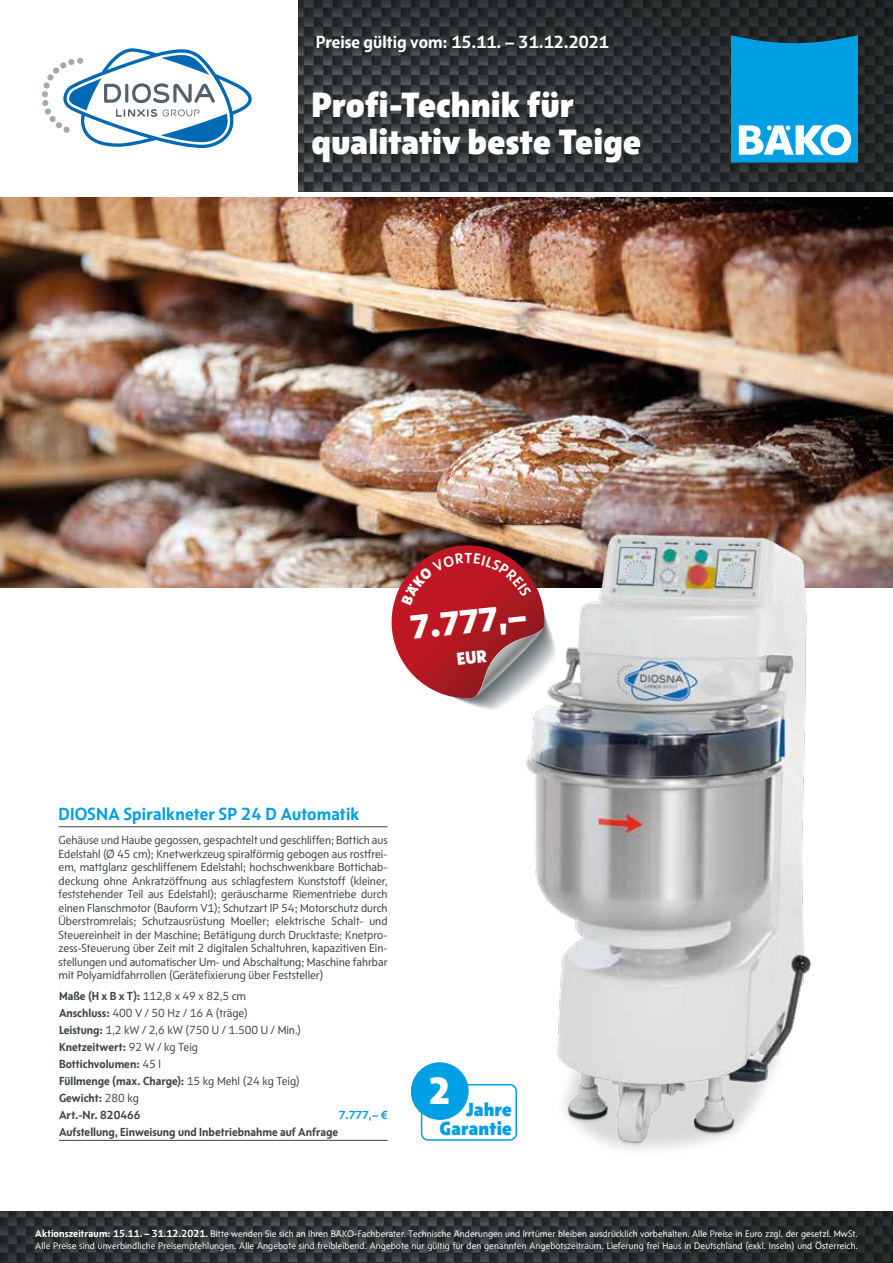
<style>
.page{position:relative;width:893px;height:1263px;background:#fff}
.page>*{position:absolute;margin:0;border:0;box-sizing:border-box;transform-origin:0 0}
.t1{font:800 38.85px "BAEK Otype";color:#fff}
.t2{font:800 36px/37.5px "BAEK Otype";letter-spacing:.005em;color:#fff}
.t3{font:800 34.5px "BAEK Otype";color:#fff}
.t4{font:800 19.5px/19.5px "BAEK Otype";letter-spacing:.01em;color:#009fe3;text-align:right}
.t5{font:700 18px "BAEK Otype";color:#fff}
.t6{font:700 18px "BAEK Otype";letter-spacing:.01em;color:#009fe3}
.t7{font:12px/13.5px "BAEK Otype";color:#3d4548;text-align:justify}
.t8{font:700 12px/17px "BAEK Otype";color:#3d4548}
.t9{font:700 12px "BAEK Otype";color:#009fe3}
.t10{font:9.75px/12px "BAEK Otype";letter-spacing:.01em;color:#fff}
.s1{font-weight:400}
.s2{font-weight:700;font-size:10.5px}
.s3{font-weight:700}
</style>
<div class="page">
<img style="left:298px;top:0;width:595px;height:191px">
<img style="left:0;top:1211px;width:893px;height:52px">
<svg style="left:731px;top:35px;width:127px;height:128px;background:#23a5dd"></svg>
<img style="left:0;top:198px;width:893px;height:389px">
<svg style="left:42px;top:48px;width:210px;height:100px"></svg>
<hr style="left:59px;top:1140px;width:329px;height:1px;background:#3d4548">
<hr style="left:59px;top:826px;width:329px;height:1px;background:#3d4548">
<img style="left:503px;top:467px;width:329px;height:683px">
<svg style="left:411px;top:1061px;width:107px;height:80px"></svg>
<svg style="left:392px;top:545px;width:166px;height:167px"></svg>
<h3 class="t5" style="left:316px;top:31px;width:295px">Preise gültig vom: 15.11. – 31.12.2021</h3>
<h2 class="t2" style="left:311px;top:85px;width:331px">Profi-Technik für qualitativ beste Teige</h2>
<h3 class="t3" style="left:408px;top:605px;width:118px;rotate:-6deg">7.777,–</h3>
<h3 class="t6" style="left:59px;top:803px;width:302px">DIOSNA Spiralkneter SP 24 D Automatik</h3>
<p class="t7" style="left:59px;top:833px;width:331px">Gehäuse und Haube gegossen, gespachtelt und geschliffen; Bottich aus Edelstahl (Ø 45 cm); Knetwerkzeug spiralförmig gebogen aus rostfrei&shy;em, mattglanz geschliffenem Edelstahl; hochschwenkbare Bottichab&shy;deckung ohne Ankratzöffnung aus schlagfestem Kunststoff (kleiner, feststehender Teil aus Edelstahl); geräuscharme Riementriebe durch einen Flanschmotor (Bauform V1); Schutzart IP 54; Motorschutz durch Überstromrelais; Schutzausrüstung Moeller; elektrische Schalt- und Steuereinheit in der Maschine; Betätigung durch Drucktaste; Knetpro&shy;zess-Steuerung über Zeit mit 2 digitalen Schaltuhren, kapazitiven Ein&shy;stellungen und automatischer Um- und Abschaltung; Maschine fahrbar mit Polyamidfahrrollen (Gerätefixierung über Feststeller)</p>
<p class="t8" style="left:59px;top:987px;width:244px">Maße (H x B x T): <span class="s1">112,8 x 49 x 82,5 cm<br></span>Anschluss: <span class="s1">400 V / 50 Hz / 16 A (träge)<br></span>Leistung: <span class="s1">1,2 kW / 2,6 kW (750 U / 1.500 U / Min.)<br></span>Knetzeitwert: <span class="s1">92 W / kg Teig<br></span>Bottichvolumen: <span class="s1">45 l<br></span>Füllmenge (max. Charge): <span class="s1">15 kg Mehl (24 kg Teig)<br></span>Gewicht: <span class="s1">280 kg<br></span>Art.-Nr. 820466</p>
<p class="t9" style="left:339px;top:1107px;width:50px">7.777,– €</p>
<p class="t8" style="left:59px;top:1123px;width:280px">Aufstellung, Einweisung und Inbetriebnahme auf Anfrage</p>
<h1 class="t1" style="left:429px;top:1066px;width:23px">2</h1>
<h3 class="t4" style="left:439px;top:1099px;width:74px">Jahre<br>Garantie</h3>
<p class="t10" style="left:35px;top:1228px;width:824px"><span class="s2">Aktionszeitraum: 15.11. – 31.12.2021</span><span class="s3">.</span> Bitte wenden Sie sich an Ihren BÄKO-Fachberater. Technische Änderungen und Irrtümer bleiben ausdrücklich vorbehalten. Alle Preise in Euro zzgl. der gesetzl. MwSt.<br>Alle Preise sind unverbindliche Preisempfehlungen. Alle Angebote sind freibleibend. Angebote nur gültig für den genannten Angebotszeitraum. Lieferung frei Haus in Deutschland (exkl. Inseln) und Österreich.</p>
</div>
